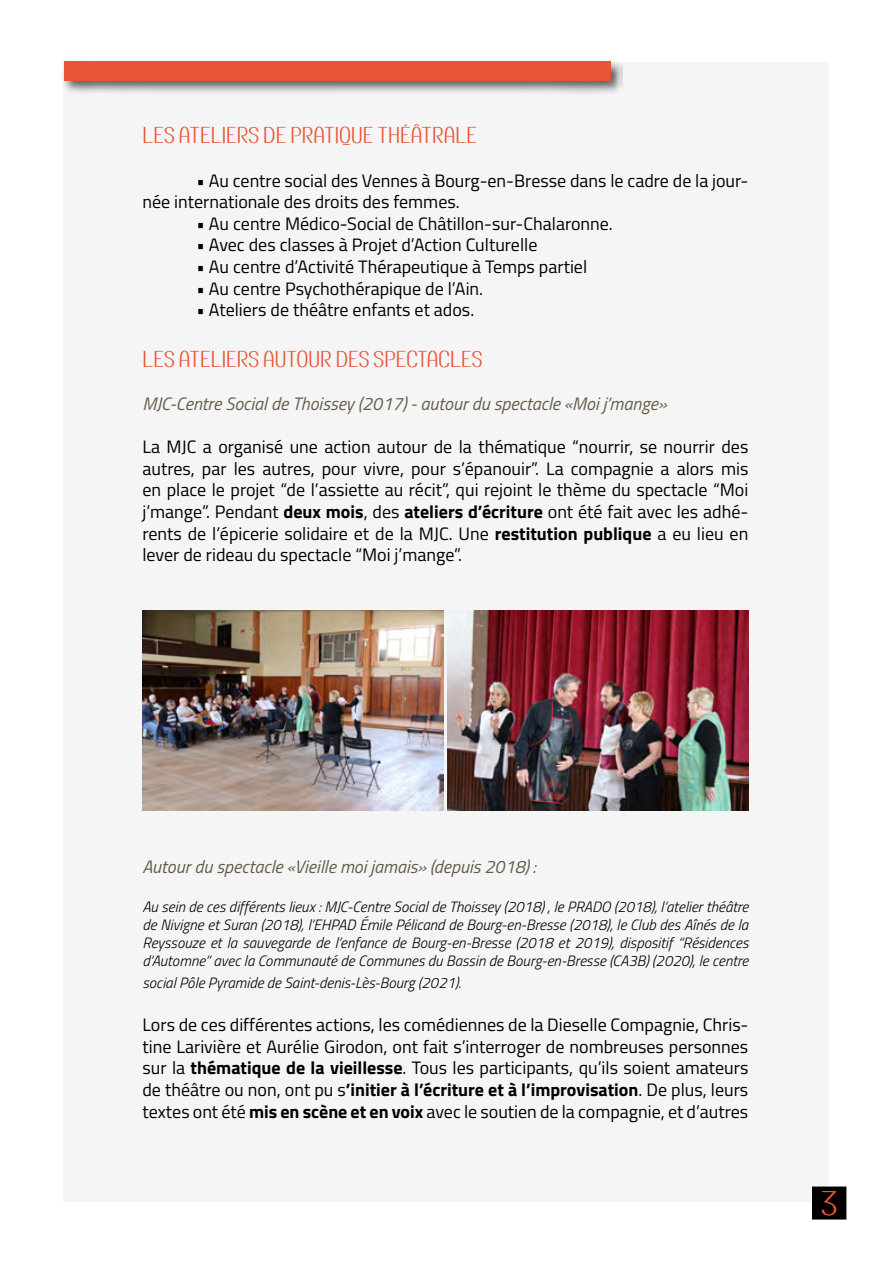
<style>
.page{position:relative;width:893px;height:1263px;background:#fff}
.page>*{position:absolute;margin:0;border:0;box-sizing:border-box;transform-origin:0 0}
.t1{font:37.5px "Instant Noodle";color:#ea5436}
.t2{font:24px "Instant Noodle";color:#ea5436}
.t3{font:18px/21.6px "Titillium";color:#000;text-align:justify}
.t4{font:italic 18px "Titillium";color:#645d49}
.t5{font:italic 300 15px/18px "Titillium";color:#000;text-align:justify}
.s1{font-weight:700}
</style>
<div class="page">
<div style="left:64px;top:62px;width:765px;height:1139px;background:#f5f5f5"></div>
<div style="left:812px;top:1186px;width:34px;height:33px;background:#000"></div>
<div style="left:61px;top:59px;width:564px;height:36px;background:#000;opacity:.6"></div>
<div style="left:64px;top:62px;width:546px;height:19px;background:#ea5436"></div>
<img style="left:142px;top:610px;width:301px;height:200px">
<img style="left:448px;top:610px;width:300px;height:200px">
<h2 class="t2" style="left:142px;top:124px;width:336px">LES ATELIERS DE PRATIQUE THÉÂTRALE</h2>
<p class="t3" style="left:142px;top:169px;width:607px;text-indent:54px">• Au centre social des Vennes à Bourg-en-Bresse dans le cadre de la jour&shy;née internationale des droits des femmes.</p>
<p class="t3" style="left:196px;top:212px;width:418px">• Au centre Médico-Social de Châtillon-sur-Chalaronne.</p>
<p class="t3" style="left:196px;top:233px;width:342px">• Avec des classes à Projet d’Action Culturelle</p>
<p class="t3" style="left:196px;top:255px;width:392px">• Au centre d’Activité Thérapeutique à Temps partiel</p>
<p class="t3" style="left:196px;top:277px;width:288px">• Au centre Psychothérapique de l’Ain.</p>
<p class="t3" style="left:196px;top:298px;width:279px">• Ateliers de théâtre enfants et ados.</p>
<h2 class="t2" style="left:142px;top:347px;width:342px">LES ATELIERS AUTOUR DES SPECTACLES</h2>
<p class="t4" style="left:142px;top:390px;width:526px">MJC-Centre Social de Thoissey (2017) - autour du spectacle «Moi j’mange»</p>
<p class="t3" style="left:142px;top:435px;width:607px">La MJC a organisé une action autour de la thématique “nourrir, se nourrir des autres, par les autres, pour vivre, pour s’épanouir”. La compagnie a alors mis en place le projet “de l’assiette au récit”, qui rejoint le thème du spectacle “Moi j’mange”. Pendant <span class="s1">deux mois</span>, des <span class="s1">ateliers d’écriture</span> ont été fait avec les adhé&shy;rents de l’épicerie solidaire et de la MJC. Une <span class="s1">restitution publique</span> a eu lieu en lever de rideau du spectacle “Moi j’mange”.</p>
<p class="t4" style="left:142px;top:853px;width:395px">Autour du spectacle «Vieille moi jamais» (depuis 2018) :</p>
<p class="t5" style="left:142px;top:897px;width:607px">Au sein de ces différents lieux : MJC-Centre Social de Thoissey (2018) , le PRADO (2018), l’atelier théâtre de Nivigne et Suran (2018), l’EHPAD Émile Pélicand de Bourg-en-Bresse (2018), le Club des Aînés de la Reyssouze et la sauvegarde de l’enfance de Bourg-en-Bresse (2018 et 2019), dispositif “Résidences d’Automne” avec la Communauté de Communes du Bassin de Bourg-en-Bresse (CA3B) (2020), le centre</p>
<p class="t5" style="left:142px;top:973px;width:320px">social Pôle Pyramide de Saint-denis-Lès-Bourg (2021).</p>
<p class="t3" style="left:142px;top:1013px;width:607px">Lors de ces différentes actions, les comédiennes de la Dieselle Compagnie, Chris&shy;tine Larivière et Aurélie Girodon, ont fait s’interroger de nombreuses personnes sur la <span class="s1">thématique de la vieillesse</span>. Tous les participants, qu’ils soient amateurs de théâtre ou non, ont pu s<span class="s1">’initier à l’écriture et à l’improvisation</span>. De plus, leurs textes ont été <span class="s1">mis en scène et en voix</span> avec le soutien de la compagnie, et d’autres</p>
<h1 class="t1" style="left:820px;top:1184px;width:19px">3</h1>
</div>
